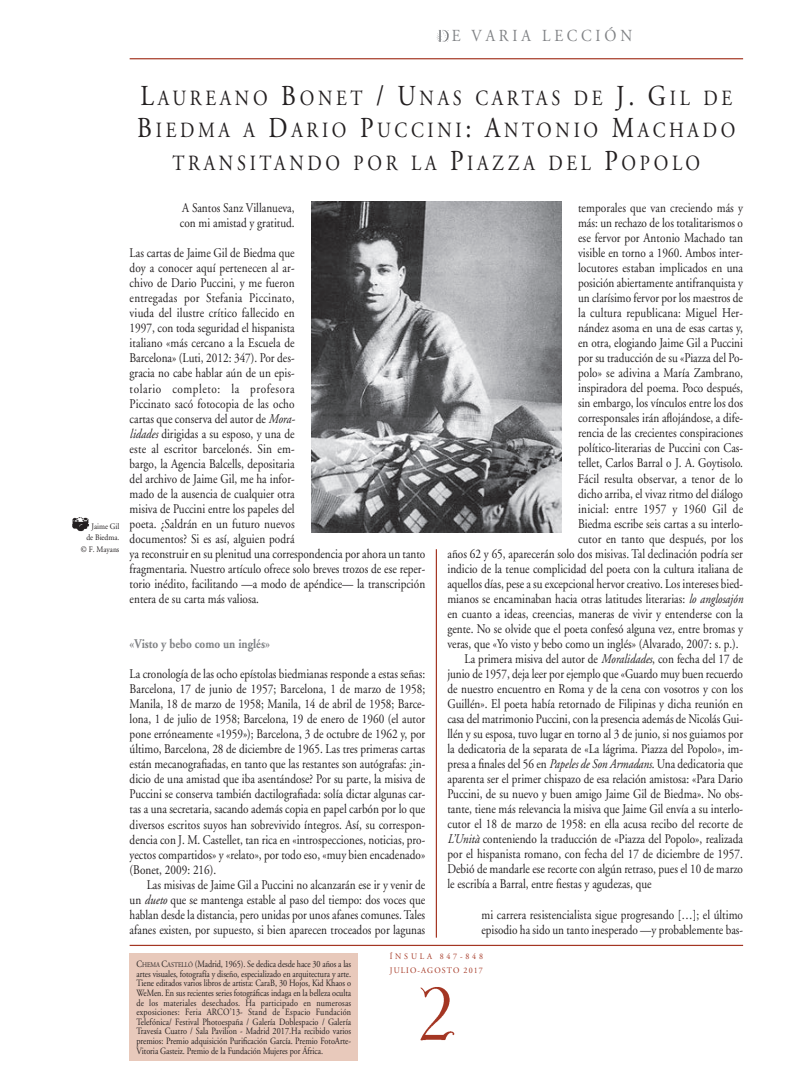
<style>
.page{position:relative;width:808px;height:1078px;background:#fff}
.page>*{position:absolute;margin:0;border:0;box-sizing:border-box;transform-origin:0 0}
.t1{font:21.62px/32.5px "Adobe Garamond";letter-spacing:.2em;color:#231f20;text-align:center;scale:.85 1}
.t2{font:16.88px "Adobe Garamond";color:#808285;scale:.9 1}
.t3{font:13.25px/15px "Adobe Garamond";color:#231f20;scale:.85 1}
.t4{font:13.25px "Adobe Garamond";letter-spacing:.02em;color:#231f20;scale:.85 1}
.t5{font:700 13.25px "Adobe Garamond";color:#808285;scale:.85 1}
.t6{font:9.62px/9.6px "Adobe Garamond";letter-spacing:-.005em;color:#231f20;text-align:justify;scale:.85 1}
.t7{font:8.38px/13.2px "Adobe Garamond";letter-spacing:.14em;color:#a43623;scale:.95 1}
.t8{font:8.38px/11.8px "Adobe Garamond";color:#231f20;text-align:right;scale:.9 1}
.s1{font-size:28.88px}
.s2{font-style:italic}
.s3{font-size:7.25px}
</style>
<div class="page">
<img style="left:436px;top:30px;width:13px;height:12px">
<hr style="left:436px;top:549px;width:1px;height:388px;background:#a43623">
<hr style="left:130px;top:944px;width:613px;height:1px;background:#a43623">
<hr style="left:130px;top:58px;width:613px;height:1px;background:#a43623">
<img style="left:420px;top:987px;width:35px;height:54px">
<img style="left:312px;top:201px;width:249px;height:331px">
<img style="left:73px;top:517px;width:16px;height:15px">
<div style="left:130px;top:952px;width:228px;height:108px;background:#e8c9bb"></div>
<p class="t2" style="left:452px;top:27px;width:202px">E V A R I A L E C C I Ó N</p>
<p class="t8" style="left:81px;top:520px;width:44px">Jaime Gil<br>de Biedma. © F. Mayans</p>
<h1 class="t1" style="left:137px;top:82px;width:705px"><span class="s1">L</span>AUREANO <span class="s1">B</span>ONET <span class="s1">/ U</span>NAS CARTAS DE <span class="s1">J. G</span>IL DE<br><span class="s1">B</span>IEDMA A <span class="s1">D</span>ARIO <span class="s1">P</span>UCCINI<span class="s1">: A</span>NTONIO <span class="s1">M</span>ACHADO<br>TRANSITANDO POR LA <span class="s1">P</span>IAZZA DEL <span class="s1">P</span>OPOLO</h1>
<p class="t3" style="left:180px;top:201px;width:136px">A Santos Sanz Villanueva, con mi amistad y gratitud.</p>
<p class="t3" style="left:130px;top:246px;width:349px">Las cartas de Jaime Gil de Biedma que<br>doy a conocer aquí pertenecen al ar-<br>chivo de Dario Puccini, y me fueron<br>entregadas por Stefania Piccinato,<br>viuda del ilustre crítico fallecido en<br>1997, con toda seguridad el hispanista<br>italiano «más cercano a la Escuela de<br>Barcelona» (Luti, 2012: 347). Por des-<br>gracia no cabe hablar aún de un epis-<br>tolario completo: la profesora<br>Piccinato sacó fotocopia de las ocho<br>cartas que conserva del autor de <span class="s2">Mora-<br>lidades</span> dirigidas a su esposo, y una de<br>este al escritor barcelonés. Sin em-<br>bargo, la Agencia Balcells, depositaria<br>del archivo de Jaime Gil, me ha infor-<br>mado de la ausencia de cualquier otra<br>misiva de Puccini entre los papeles del<br>poeta. ¿Saldrán en un futuro nuevos<br>documentos? Si es así, alguien podrá<br>ya reconstruir en su plenitud una correspondencia por ahora un tanto fragmentaria. Nuestro artículo ofrece solo breves trozos de ese reper&shy;torio inédito, facilitando —a modo de apéndice— la transcripción entera de su carta más valiosa.</p>
<p class="t5" style="left:130px;top:636px;width:166px">«Visto y bebo como un inglés»</p>
<p class="t3" style="left:130px;top:666px;width:349px;text-align:justify">La cronología de las ocho epístolas biedmianas responde a estas señas:<br>Barcelona, 17 de junio de 1957; Barcelona, 1 de marzo de 1958; Manila, 18 de marzo de 1958; Manila, 14 de abril de 1958; Barce&shy;lona, 1 de julio de 1958; Barcelona, 19 de enero de 1960 (el autor pone erróneamente «1959»); Barcelona, 3 de octubre de 1962 y, por último, Barcelona, 28 de diciembre de 1965. Las tres primeras cartas están mecanografiadas, en tanto que las restantes son autógrafas: ¿in&shy;dicio de una amistad que iba asentándose? Por su parte, la misiva de Puccini se conserva también dactilografiada: solía dictar algunas car&shy;tas a una secretaria, sacando además copia en papel carbón por lo que diversos escritos suyos han sobrevivido íntegros. Así, su correspon&shy;dencia con J. M. Castellet, tan rica en «introspecciones, noticias, pro&shy;yectos compartidos» y «relato», por todo eso, «muy bien encadenado» (Bonet, 2009: 216).</p>
<p class="t3" style="left:130px;top:877px;width:349px;text-align:justify;text-indent:17px">Las misivas de Jaime Gil a Puccini no alcanzarán ese ir y venir de un <span class="s2">dueto</span> que se mantenga estable al paso del tiempo: dos voces que hablan desde la distancia, pero unidas por unos afanes comunes. Tales afanes existen, por supuesto, si bien aparecen troceados por lagunas</p>
<p class="t3" style="left:578px;top:200px;width:196px">temporales que van creciendo más y</p>
<p class="t3" style="left:578px;top:215px;width:196px">más: un rechazo de los totalitarismos o</p>
<p class="t3" style="left:578px;top:230px;width:196px">ese fervor por Antonio Machado tan</p>
<p class="t3" style="left:578px;top:245px;width:196px">visible en torno a 1960. Ambos inter-</p>
<p class="t3" style="left:578px;top:260px;width:196px">locutores estaban implicados en una</p>
<p class="t3" style="left:578px;top:276px;width:196px">posición abiertamente antifranquista y</p>
<p class="t3" style="left:578px;top:291px;width:196px">un clarísimo fervor por los maestros de</p>
<p class="t3" style="left:578px;top:306px;width:196px">la cultura republicana: Miguel Her-</p>
<p class="t3" style="left:578px;top:321px;width:196px">nández asoma en una de esas cartas y,</p>
<p class="t3" style="left:578px;top:336px;width:196px">en otra, elogiando Jaime Gil a Puccini</p>
<p class="t3" style="left:578px;top:351px;width:196px">por su traducción de su «Piazza del Po-</p>
<p class="t3" style="left:578px;top:366px;width:196px">polo» se adivina a María Zambrano,</p>
<p class="t3" style="left:578px;top:381px;width:196px">inspiradora del poema. Poco después,</p>
<p class="t3" style="left:578px;top:396px;width:196px">sin embargo, los vínculos entre los dos</p>
<p class="t3" style="left:578px;top:411px;width:196px">corresponsales irán aflojándose, a dife-</p>
<p class="t3" style="left:578px;top:426px;width:196px">rencia de las crecientes conspiraciones</p>
<p class="t3" style="left:578px;top:441px;width:196px">político-literarias de Puccini con Cas-</p>
<p class="t3" style="left:578px;top:456px;width:196px">tellet, Carlos Barral o J. A. Goytisolo.</p>
<p class="t3" style="left:578px;top:471px;width:196px">Fácil resulta observar, a tenor de lo</p>
<p class="t3" style="left:578px;top:486px;width:196px">dicho arriba, el vivaz ritmo del diálogo</p>
<p class="t4" style="left:578px;top:501px;width:196px">inicial: entre 1957 y 1960 Gil de</p>
<p class="t3" style="left:578px;top:516px;width:196px">Biedma escribe seis cartas a su interlo-</p>
<p class="t3" style="left:578px;top:531px;width:196px">cutor en tanto que después, por los</p>
<p class="t3" style="left:447px;top:546px;width:349px">años 62 y 65, aparecerán solo dos misivas. Tal declinación podría ser</p>
<p class="t3" style="left:447px;top:561px;width:349px">indicio de la tenue complicidad del poeta con la cultura italiana de</p>
<p class="t3" style="left:447px;top:576px;width:349px">aquellos días, pese a su excepcional hervor creativo. Los intereses bied-</p>
<p class="t3" style="left:447px;top:591px;width:349px">mianos se encaminaban hacia otras latitudes literarias: <span class="s2">lo anglosajón</span></p>
<p class="t3" style="left:447px;top:606px;width:349px">en cuanto a ideas, creencias, maneras de vivir y entenderse con la</p>
<p class="t3" style="left:447px;top:621px;width:349px">gente. No se olvide que el poeta confesó alguna vez, entre bromas y</p>
<p class="t3" style="left:447px;top:636px;width:344px">veras, que «Yo visto y bebo como un inglés» (Alvarado, 2007: s. p.).</p>
<p class="t3" style="left:464px;top:651px;width:329px">La primera misiva del autor de <span class="s2">Moralidades</span>, con fecha del 17 de</p>
<p class="t3" style="left:447px;top:666px;width:349px">junio de 1957, deja leer por ejemplo que «Guardo muy buen recuerdo</p>
<p class="t3" style="left:447px;top:681px;width:349px">de nuestro encuentro en Roma y de la cena con vosotros y con los</p>
<p class="t3" style="left:447px;top:696px;width:349px">Guillén». El poeta había retornado de Filipinas y dicha reunión en</p>
<p class="t3" style="left:447px;top:711px;width:349px">casa del matrimonio Puccini, con la presencia además de Nicolás Gui-</p>
<p class="t3" style="left:447px;top:726px;width:349px">llén y su esposa, tuvo lugar en torno al 3 de junio, si nos guiamos por</p>
<p class="t3" style="left:447px;top:741px;width:349px">la dedicatoria de la separata de «La lágrima. Piazza del Popolo», im-</p>
<p class="t3" style="left:447px;top:756px;width:349px">presa a finales del 56 en <span class="s2">Papeles de Son Armadans</span>. Una dedicatoria que</p>
<p class="t3" style="left:447px;top:771px;width:349px">aparenta ser el primer chispazo de esa relación amistosa: «Para Dario</p>
<p class="t3" style="left:447px;top:786px;width:349px">Puccini, de su nuevo y buen amigo Jaime Gil de Biedma». No obs-</p>
<p class="t3" style="left:447px;top:801px;width:349px">tante, tiene más relevancia la misiva que Jaime Gil envía a su interlo-</p>
<p class="t3" style="left:447px;top:816px;width:349px">cutor el 18 de marzo de 1958: en ella acusa recibo del recorte de</p>
<p class="t3" style="left:447px;top:831px;width:349px"><span class="s2">L’Unità</span> conteniendo la traducción de «Piazza del Popolo», realizada</p>
<p class="t3" style="left:447px;top:846px;width:349px">por el hispanista romano, con fecha del 17 de diciembre de 1957.</p>
<p class="t3" style="left:447px;top:861px;width:349px">Debió de mandarle ese recorte con algún retraso, pues el 10 de marzo</p>
<p class="t3" style="left:447px;top:876px;width:242px">le escribía a Barral, entre fiestas y agudezas, que</p>
<p class="t3" style="left:481px;top:906px;width:309px">mi carrera resistencialista sigue progresando […]; el último episodio ha sido un tanto inesperado —y probablemente bas-</p>
<p class="t6" style="left:136px;top:959px;width:254px">C<span class="s3">HEMA</span> C<span class="s3">ASTELLÓ</span> (Madrid, 1965). Se dedica desde hace 30 años a las artes visuales, fotografía y diseño, especializado en arquitectura y arte.<br>Tiene editados varios libros de artista: CaraB, 30 Hojos, Kid Khaos o WeMen. En sus recientes series fotográficas indaga en la belleza oculta de los materiales desechados. Ha participado en numerosas exposiciones: Feria ARCO’13- Stand de Espacio Fundación Telefónica/ Festival Photoespaña / Galería Doblespacio / Galería Travesía Cuatro / Sala Pavilion - Madrid 2017.Ha recibido varios premios: Premio adquisición Purificación García. Premio FotoArte-Vitoria Gasteiz. Premio de la Fundación Mujeres por África.</p>
<p class="t7" style="left:390px;top:950px;width:100px">ÍNSULA 847-848<br>JULIO-AGOSTO 2017</p>
</div>
